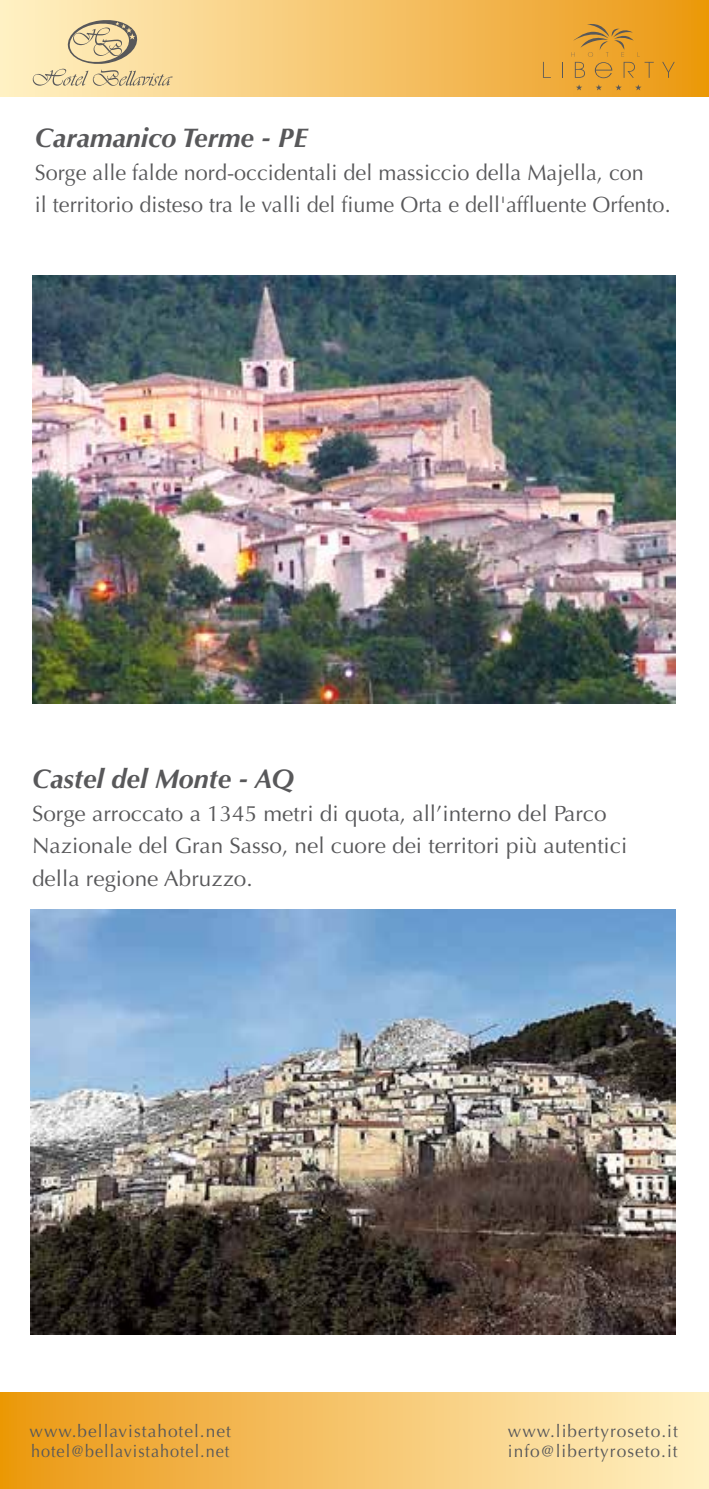
<style>
.page{position:relative;width:709px;height:1489px;background:#fff}
.page>*{position:absolute;margin:0;border:0;box-sizing:border-box;transform-origin:0 0}
.t1{font:italic 700 27px "Optima";color:#58585a}
.t2{font:22px/32.5px "Optima";color:#58585a}
.t3{font:17.5px/20px "Optima";letter-spacing:.06em;color:#58585a}
</style>
<div class="page">
<div style="left:0;top:0;width:709px;height:97px;background:linear-gradient(to right,#fff2c7,#eb9812)"></div>
<div style="left:0;top:1392px;width:709px;height:96px;background:linear-gradient(to right,#ec9812,#fff2c7)"></div>
<svg style="left:33px;top:18px;width:140px;height:68px;background:#e7d2a1"></svg>
<svg style="left:543px;top:62px;width:8px;height:16px"></svg>
<svg style="left:562px;top:62px;width:1px;height:16px"></svg>
<svg style="left:662px;top:62px;width:12px;height:16px"></svg>
<svg style="left:571px;top:20px;width:82px;height:58px;background:#e09d2f"></svg>
<svg style="left:576px;top:84px;width:6px;height:6px"></svg>
<svg style="left:595px;top:84px;width:7px;height:6px"></svg>
<svg style="left:615px;top:84px;width:6px;height:6px"></svg>
<svg style="left:635px;top:84px;width:6px;height:6px"></svg>
<img style="left:30px;top:909px;width:645px;height:425px">
<img style="left:32px;top:275px;width:643px;height:428px">
<p class="t1" style="left:35px;top:122px;width:274px">Caramanico Terme - PE</p>
<p class="t2" style="left:35px;top:156px;width:637px">Sorge alle falde nord-occidentali del massiccio della Majella, con<br>il territorio disteso tra le valli del fiume Orta e dell'affluente Orfento.</p>
<p class="t1" style="left:32px;top:763px;width:263px">Castel del Monte - AQ</p>
<p class="t2" style="left:32px;top:797px;width:596px">Sorge arroccato a 1345 metri di quota, all’interno del Parco<br>Nazionale del Gran Sasso, nel cuore dei territori più autentici della regione Abruzzo.</p>
<p class="t3" style="left:30px;top:1420px;width:203px">www.bellavistahotel.net hotel@bellavistahotel.net</p>
<p class="t3" style="left:508px;top:1420px;width:171px">www.libertyroseto.it info@libertyroseto.it</p>
</div>
